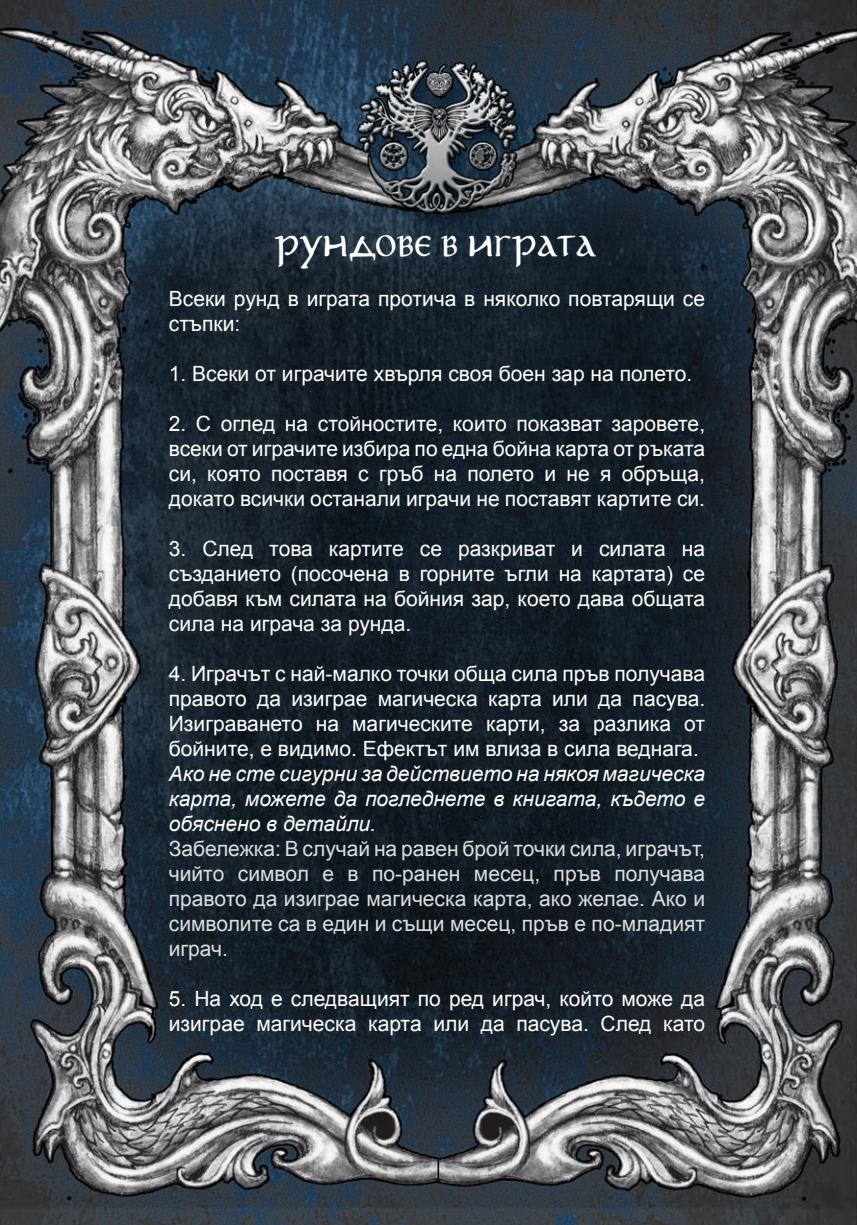
<style>
.page{position:relative;width:857px;height:1225px;background:#fff}
.page>*{position:absolute;margin:0;border:0;box-sizing:border-box;transform-origin:0 0}
.t1{font:21.6px "Aniron";color:#fff;scale:.83 1}
.t2{font:21px/25px "Arial";color:#fff;text-align:justify}
.t3{font:21px/25px "Arial";color:#dcdddf;text-align:justify}
.t4{font:italic 21px/25px "Arial";color:#fff;text-align:justify}
</style>
<div class="page">
<img style="left:0;top:0;width:856px;height:1225px">
<p class="t1" style="left:276px;top:236px;width:389px">РУНДОВЕ В ИГРАТА</p>
<p class="t2" style="left:169px;top:286px;width:537px">Всеки рунд в играта протича в няколко повтарящи се стъпки:</p>
<p class="t2" style="left:169px;top:361px;width:525px">1. Всеки от играчите хвърля своя боен зар на полето.</p>
<p class="t2" style="left:169px;top:411px;width:537px">2. С оглед на стойностите, които показват заровете, всеки от играчите избира по една бойна карта от ръката си, която поставя с гръб на полето и не я обръща, докато всички останали играчи не поставят картите си.</p>
<p class="t2" style="left:169px;top:536px;width:537px">3. След това картите се разкриват и силата на създанието (посочена в горните ъгли на картата) се добавя към силата на бойния зар, което дава общата сила на играча за рунда.</p>
<p class="t2" style="left:169px;top:661px;width:537px">4. Играчът с най-малко точки обща сила пръв получава правото да изиграе магическа карта или да пасува.<br>Изиграването на магическите карти, за разлика от бойните, е видимо. Ефектът им влиза в сила веднага.</p>
<p class="t4" style="left:169px;top:761px;width:537px">Ако не сте сигурни за действието на някоя магическа карта, можете да погледнете в книгата, където е обяснено в детайли.</p>
<p class="t3" style="left:169px;top:836px;width:537px">Забележка: В случай на равен брой точки сила, играчът, чийто символ е в по-ранен месец, пръв получава правото да изиграе магическа карта, ако желае. Ако и символите са в един и същи месец, пръв е по-младият играч.</p>
<p class="t2" style="left:169px;top:986px;width:537px">5. На ход е следващият по ред играч, който може да изиграе магическа карта или да пасува. След като</p>
</div>
